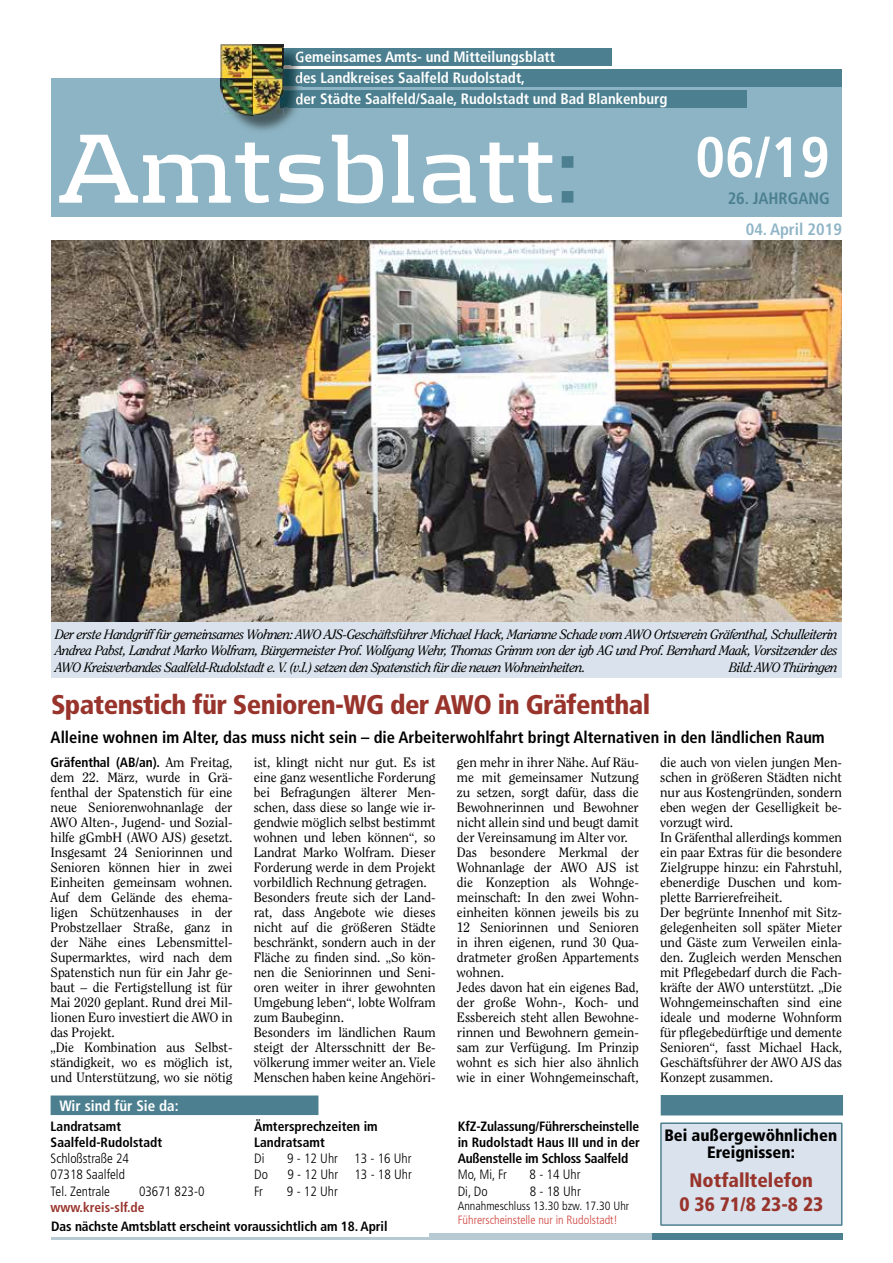
<style>
.page{position:relative;width:893px;height:1263px;background:#fff}
.page>*{position:absolute;margin:0;border:0;box-sizing:border-box;transform-origin:0 0}
.t1{font:700 102px "Kontrapunkt";color:#fff}
.t2{font:700 condensed 57px "Frutiger LT Std";color:#fff}
.t3{font:900 condensed 27px "Frutiger LT Std";letter-spacing:-.02em;color:#98342c}
.t4{font:900 condensed 19.5px/23.4px "Frutiger LT Std";color:#98342c;text-align:center}
.t5{font:700 condensed 16.5px "Frutiger LT Std";color:#000}
.t6{font:900 condensed 16.5px/16.5px "Frutiger LT Std";color:#000;text-align:center}
.t7{font:700 condensed 16.5px "Frutiger LT Std";color:#90b5c7}
.t8{font:700 condensed 16.5px "Frutiger LT Std";color:#4c8090}
.t9{font:700 condensed 15px "Frutiger LT Std";color:#fff}
.t10{font:13.5px/15px "Clearface Std";letter-spacing:-.005em;color:#000}
.t11{font:italic 13.5px/16.5px "Clearface Std";letter-spacing:-.04em;color:#000;text-align:justify}
.t12{font:700 condensed 13.5px/16.2px "Frutiger LT Std";letter-spacing:-.005em;color:#000}
.t13{font:300 condensed 13.5px/16.2px "Frutiger LT Std";color:#000}
.t14{font:700 condensed 13.5px "Frutiger LT Std";color:#98342c}
.t15{font:300 condensed 12px "Frutiger LT Std";color:#d0433d}
.t16{font:300 condensed 12px "Frutiger LT Std";color:#000}
.s1{color:#4c8090}
.s2{font-family:"Clearface Std";font-weight:400;font-stretch:normal}
</style>
<div class="page">
<div style="left:660px;top:1122px;width:182px;height:104px;background:#dae3ed"></div>
<svg style="left:51px;top:1233px;width:601px;height:6px;fill:#b7c9d2"></svg>
<div style="left:652px;top:1233px;width:190px;height:6px;background:#4c8090"></div>
<div style="left:283px;top:48px;width:329px;height:17px;background:#4c8090"></div>
<div style="left:51px;top:79px;width:791px;height:138px;background:#8db4c4"></div>
<div style="left:280px;top:90px;width:466px;height:17px;background:#4c8090"></div>
<div style="left:283px;top:69px;width:559px;height:17px;background:#4c8090"></div>
<div style="left:51px;top:1095px;width:267px;height:20px;background:#4c8090"></div>
<div style="left:661px;top:1095px;width:182px;height:20px;background:#4c8090"></div>
<div style="left:51px;top:1220px;width:377px;height:16px;background:#fff"></div>
<img style="left:284px;top:65px;width:16px;height:21px">
<img style="left:291px;top:51px;width:11px;height:14px">
<img style="left:232px;top:86px;width:70px;height:45px">
<img style="left:284px;top:90px;width:18px;height:17px">
<svg style="left:289px;top:107px;width:13px;height:1px"></svg>
<img style="left:289px;top:93px;width:13px;height:14px">
<svg style="left:291px;top:72px;width:11px;height:13px"></svg>
<img style="left:221px;top:45px;width:31px;height:34px">
<img style="left:252px;top:45px;width:32px;height:2px">
<img style="left:221px;top:79px;width:63px;height:36px">
<img style="left:223px;top:47px;width:61px;height:32px">
<svg style="left:283px;top:48px;width:1px;height:38px"></svg>
<img style="left:51px;top:241px;width:790px;height:381px">
<div style="left:51px;top:622px;width:791px;height:56px;background:#dae3ed"></div>
<p class="t9" style="left:295px;top:48px;width:262px">Gemeinsames Amts- und Mitteilungsblatt</p>
<p class="t9" style="left:295px;top:69px;width:232px">des Landkreises Saalfeld Rudolstadt,</p>
<p class="t9" style="left:295px;top:90px;width:374px">der Städte Saalfeld/Saale, Rudolstadt und Bad Blankenburg</p>
<h1 class="t1" style="left:59px;top:109px;width:521px">Amtsblatt<span class="s1">:</span></h1>
<h2 class="t2" style="left:695px;top:123px;width:136px">06/19</h2>
<p class="t8" style="left:728px;top:188px;width:104px">26. JAHRGANG</p>
<p class="t7" style="left:746px;top:219px;width:98px">04. April 2019</p>
<p class="t11" style="left:55px;top:626px;width:784px">Der erste Handgriff für gemeinsames Wohnen: AWO AJS-Geschäftsführer Michael Hack, Marianne Schade vom AWO Ortsverein Gräfenthal, Schulleiterin Andrea Pabst, Landrat Marko Wolfram, Bürgermeister Prof. Wolfgang Wehr, Thomas Grimm von der igb AG und Prof. Bernhard Maak, Vorsitzender des AWO Kreisverbandes Saalfeld-Rudolstadt e. V. (v.l.) setzen den Spatenstich für die neuen Wohneinheiten.</p>
<p class="t11" style="left:729px;top:659px;width:110px">Bild: AWO Thüringen</p>
<h3 class="t3" style="left:51px;top:688px;width:601px">Spatenstich für Senioren-WG der AWO in Gräfenthal</h3>
<p class="t5" style="left:51px;top:727px;width:776px">Alleine wohnen im Alter, das muss nicht sein – die Arbeiterwohlfahrt bringt Alternativen in den ländlichen Raum</p>
<p class="t12" style="left:51px;top:754px;width:183px">Gräfenthal (AB/an). <span class="s2">Am Freitag,</span></p>
<p class="t10" style="left:51px;top:770px;width:183px">dem 22. März, wurde in Grä&shy;fenthal der Spatenstich für eine neue Seniorenwohnanlage der<br>AWO Alten-, Jugend- und Sozial&shy;hilfe gGmbH (AWO AJS) gesetzt.<br>Insgesamt 24 Seniorinnen und<br>Senioren können hier in zwei<br>Einheiten gemeinsam wohnen.<br>Auf dem Gelände des ehema&shy;ligen Schützenhauses in der<br>Probstzellaer Straße, ganz in der Nähe eines Lebensmittel-<br>Supermarktes, wird nach dem<br>Spatenstich nun für ein Jahr ge&shy;baut – die Fertigstellung ist für<br>Mai 2020 geplant. Rund drei Mil&shy;lionen Euro investiert die AWO in das Projekt.<br>„Die Kombination aus Selbst&shy;ständigkeit, wo es möglich ist, und Unterstützung, wo sie nötig</p>
<p class="t9" style="left:59px;top:1096px;width:121px">Wir sind für Sie da:</p>
<p class="t10" style="left:254px;top:755px;width:183px">ist, klingt nicht nur gut. Es ist eine ganz wesentliche Forderung bei Befragungen älterer Men&shy;schen, dass diese so lange wie ir&shy;gendwie möglich selbst bestimmt wohnen und leben können“, so<br>Landrat Marko Wolfram. Dieser<br>Forderung werde in dem Projekt vorbildlich Rechnung getragen.<br>Besonders freute sich der Land&shy;rat, dass Angebote wie dieses nicht auf die größeren Städte beschränkt, sondern auch in der<br>Fläche zu finden sind. „So kön&shy;nen die Seniorinnen und Seni&shy;oren weiter in ihrer gewohnten<br>Umgebung leben“, lobte Wolfram zum Baubeginn.<br>Besonders im ländlichen Raum steigt der Altersschnitt der Be&shy;völkerung immer weiter an. Viele<br>Menschen haben keine Angehöri-</p>
<p class="t10" style="left:457px;top:755px;width:183px">gen mehr in ihrer Nähe. Auf Räu&shy;me mit gemeinsamer Nutzung zu setzen, sorgt dafür, dass die<br>Bewohnerinnen und Bewohner nicht allein sind und beugt damit der Vereinsamung im Alter vor.<br>Das besondere Merkmal der<br>Wohnanlage der AWO AJS ist die Konzeption als Wohnge&shy;meinschaft: In den zwei Wohn&shy;einheiten können jeweils bis zu<br>12 Seniorinnen und Senioren in ihren eigenen, rund 30 Qua&shy;dratmeter großen Appartements wohnen.<br>Jedes davon hat ein eigenes Bad, der große Wohn-, Koch- und<br>Essbereich steht allen Bewohne&shy;rinnen und Bewohnern gemein&shy;sam zur Verfügung. Im Prinzip wohnt es sich hier also ähnlich wie in einer Wohngemeinschaft,</p>
<p class="t10" style="left:660px;top:755px;width:183px">die auch von vielen jungen Men&shy;schen in größeren Städten nicht nur aus Kostengründen, sondern eben wegen der Geselligkeit be&shy;vorzugt wird.<br>In Gräfenthal allerdings kommen ein paar Extras für die besondere<br>Zielgruppe hinzu: ein Fahrstuhl, ebenerdige Duschen und kom&shy;plette Barrierefreiheit.<br>Der begrünte Innenhof mit Sitz&shy;gelegenheiten soll später Mieter und Gäste zum Verweilen einla&shy;den. Zugleich werden Menschen mit Pflegebedarf durch die Fach&shy;kräfte der AWO unterstützt. „Die<br>Wohngemeinschaften sind eine ideale und moderne Wohnform für pflegebedürftige und demente<br>Senioren“, fasst Michael Hack,<br>Geschäftsführer der AWO AJS das<br>Konzept zusammen.</p>
<p class="t12" style="left:51px;top:1118px;width:113px">Landratsamt<br>Saalfeld-Rudolstadt</p>
<p class="t13" style="left:51px;top:1151px;width:80px">Schloßstraße 24<br>07318 Saalfeld<br>Tel. Zentrale</p>
<p class="t13" style="left:139px;top:1183px;width:67px">03671 823-0</p>
<p class="t14" style="left:51px;top:1199px;width:95px">www.kreis-slf.de</p>
<p class="t12" style="left:254px;top:1118px;width:125px">Ämtersprechzeiten im<br>Landratsamt</p>
<p class="t13" style="left:254px;top:1151px;width:12px">Di</p>
<p class="t13" style="left:287px;top:1151px;width:126px">9 - 12 Uhr 13 - 16 Uhr</p>
<p class="t13" style="left:254px;top:1167px;width:15px">Do</p>
<p class="t13" style="left:287px;top:1167px;width:126px">9 - 12 Uhr 13 - 18 Uhr</p>
<p class="t13" style="left:254px;top:1183px;width:10px">Fr</p>
<p class="t13" style="left:287px;top:1183px;width:52px">9 - 12 Uhr</p>
<p class="t12" style="left:51px;top:1218px;width:338px">Das nächste Amtsblatt erscheint voraussichtlich am 18. April</p>
<p class="t12" style="left:458px;top:1118px;width:184px;text-align:justify">KfZ-Zulassung/Führerscheinstelle in Rudolstadt Haus III und in der Außenstelle im Schloss Saalfeld</p>
<p class="t13" style="left:458px;top:1167px;width:51px">Mo, Mi, Fr</p>
<p class="t13" style="left:530px;top:1167px;width:52px">8 - 14 Uhr</p>
<p class="t13" style="left:458px;top:1183px;width:32px">Di, Do</p>
<p class="t13" style="left:530px;top:1183px;width:52px">8 - 18 Uhr</p>
<p class="t16" style="left:458px;top:1199px;width:173px">Annahmeschluss 13.30 bzw. 17.30 Uhr</p>
<p class="t15" style="left:458px;top:1213px;width:162px">Führerscheinstelle nur in Rudolstadt!</p>
<p class="t6" style="left:664px;top:1127px;width:174px">Bei außergewöhnlichen<br>Ereignissen:</p>
<h3 class="t4" style="left:679px;top:1169px;width:146px">Notfalltelefon<br>0 36 71/8 23-8 23</h3>
</div>
